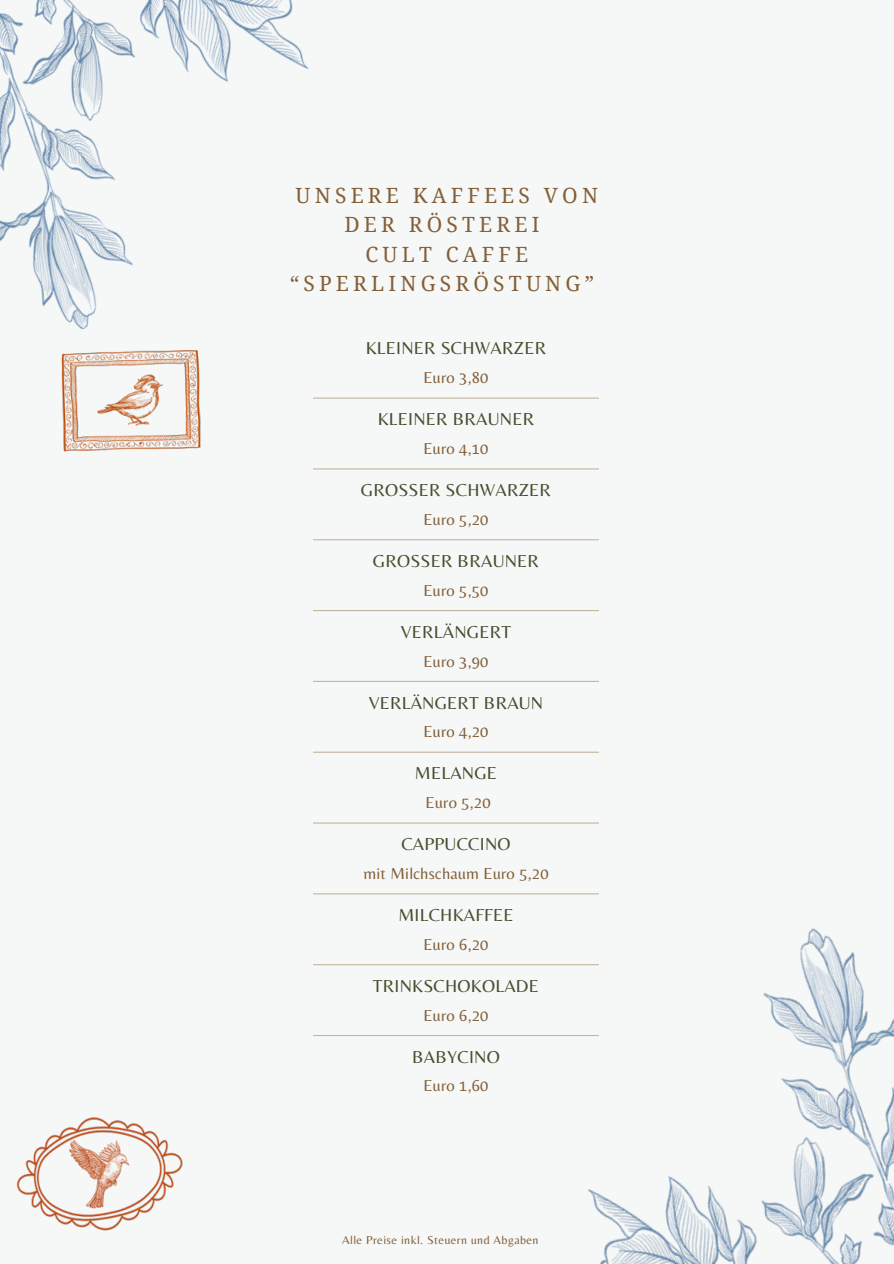
<style>
.page{position:relative;width:894px;height:1264px;background:#fff}
.page>*{position:absolute;margin:0;border:0;box-sizing:border-box;transform-origin:0 0}
.t1{font:21px/29.2px "Droid Serif";letter-spacing:.2em;color:#835f37;text-align:center}
.t2{font:18px "Belleza";letter-spacing:.01em;color:#474f2e}
.t3{font:16.5px "Belleza";letter-spacing:.01em;color:#835f37}
.t4{font:12px "Belleza";letter-spacing:.035em;color:#835f37}
</style>
<div class="page">
<div style="left:0;top:0;width:893px;height:1263px;background:#f6f8f8"></div>
<img style="left:0;top:0;width:309px;height:330px">
<img style="left:492px;top:893px;width:401px;height:370px">
<img style="left:61px;top:350px;width:140px;height:102px">
<img style="left:16px;top:1117px;width:167px;height:114px">
<hr style="left:313px;top:397px;width:285px;height:1px;background:#c2b59b">
<hr style="left:313px;top:539px;width:285px;height:1px;background:#c2b59b">
<hr style="left:313px;top:681px;width:285px;height:1px;background:#c2b59b">
<hr style="left:313px;top:751px;width:285px;height:1px;background:#c2b59b">
<hr style="left:313px;top:893px;width:285px;height:1px;background:#c2b59b">
<hr style="left:313px;top:822px;width:285px;height:1px;background:#c2b59b">
<hr style="left:313px;top:1034px;width:285px;height:2px;background:#c2b59b">
<hr style="left:313px;top:964px;width:285px;height:1px;background:#c2b59b">
<hr style="left:313px;top:468px;width:285px;height:1px;background:#c2b59b">
<hr style="left:313px;top:610px;width:285px;height:1px;background:#c2b59b">
<p class="t1" style="left:290px;top:181px;width:310px">UNSERE KAFFEES VON<br>DER RÖSTEREI<br>CULT CAFFE “SPERLINGSRÖSTUNG”</p>
<p class="t2" style="left:365px;top:338px;width:182px">KLEINER SCHWARZER</p>
<p class="t3" style="left:423px;top:368px;width:66px">Euro 3,80</p>
<p class="t2" style="left:377px;top:408px;width:158px">KLEINER BRAUNER</p>
<p class="t3" style="left:423px;top:438px;width:66px">Euro 4,10</p>
<p class="t2" style="left:361px;top:479px;width:192px">GROSSER SCHWARZER</p>
<p class="t3" style="left:423px;top:509px;width:66px">Euro 5,20</p>
<p class="t2" style="left:373px;top:550px;width:168px">GROSSER BRAUNER</p>
<p class="t3" style="left:423px;top:580px;width:66px">Euro 5,50</p>
<p class="t2" style="left:401px;top:621px;width:112px">VERLÄNGERT</p>
<p class="t3" style="left:423px;top:651px;width:66px">Euro 3,90</p>
<p class="t2" style="left:368px;top:692px;width:176px">VERLÄNGERT BRAUN</p>
<p class="t3" style="left:423px;top:722px;width:66px">Euro 4,20</p>
<p class="t2" style="left:415px;top:762px;width:84px">MELANGE</p>
<p class="t3" style="left:425px;top:792px;width:66px">Euro 5,20</p>
<p class="t2" style="left:401px;top:833px;width:111px">CAPPUCCINO</p>
<p class="t3" style="left:363px;top:863px;width:187px">mit Milchschaum Euro 5,20</p>
<p class="t2" style="left:398px;top:904px;width:117px">MILCHKAFFEE</p>
<p class="t3" style="left:423px;top:934px;width:66px">Euro 6,20</p>
<p class="t2" style="left:373px;top:975px;width:167px">TRINKSCHOKOLADE</p>
<p class="t3" style="left:423px;top:1005px;width:66px">Euro 6,20</p>
<p class="t2" style="left:412px;top:1045px;width:89px">BABYCINO</p>
<p class="t3" style="left:423px;top:1076px;width:66px">Euro 1,60</p>
<p class="t4" style="left:342px;top:1232px;width:198px">Alle Preise inkl. Steuern und Abgaben</p>
</div>
